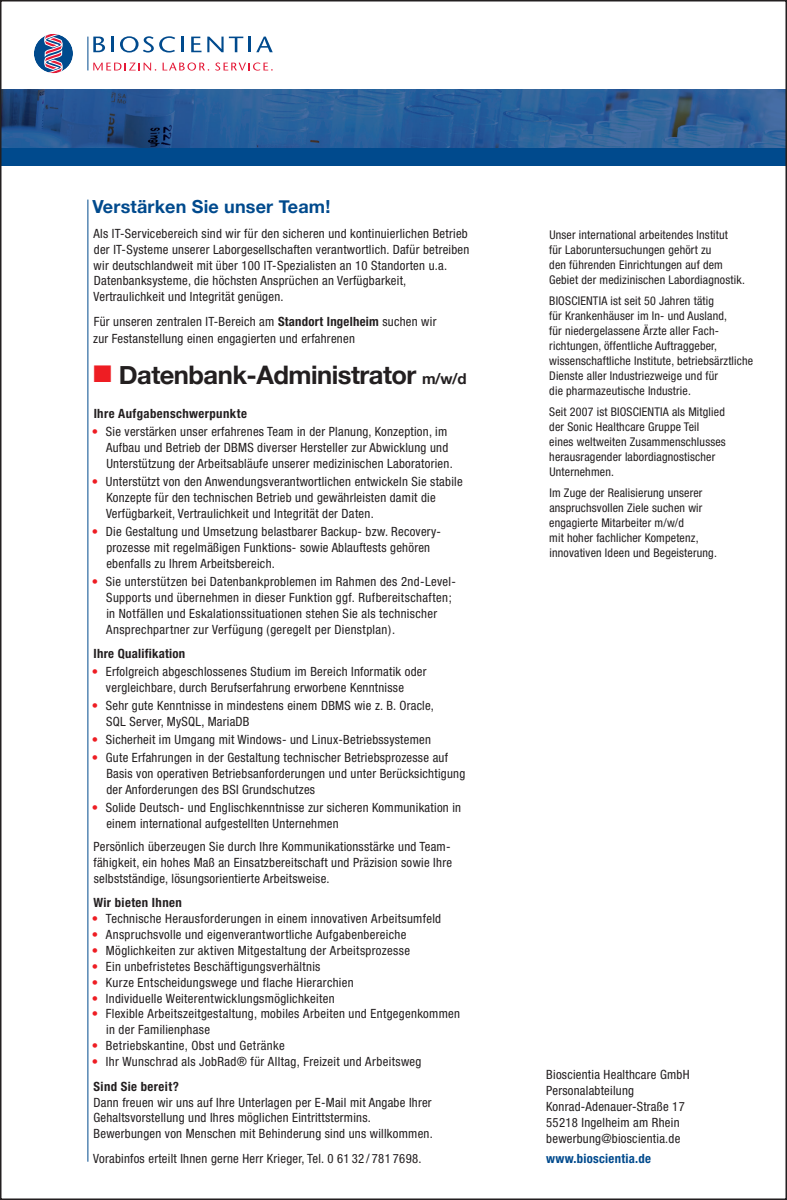
<style>
.page{position:relative;width:787px;height:1200px;background:#fff}
.page>*{position:absolute;margin:0;border:0;box-sizing:border-box;transform-origin:0 0}
.t1{font:700 25.5px "Helvetica Neue";letter-spacing:-.02em;color:#231f20}
.t2{font:700 18px "Helvetica Neue";letter-spacing:.01em;color:#004a8d}
.t3{font:condensed 12.75px/15.9px "Helvetica Neue";letter-spacing:.02em;color:#231f20}
.t4{font:700 condensed 12.75px "Helvetica Neue";letter-spacing:.03em;color:#231f20}
.t5{font:700 condensed 12.75px "Helvetica Neue";letter-spacing:.02em;color:#004a8d}
.t6{font:condensed 12px/15px "Helvetica Neue";letter-spacing:.015em;color:#231f20}
.s1{font-weight:700}
.s2{font-size:15px}
.s3{color:#ee1d23}
</style>
<div class="page">
<img style="left:3px;top:89px;width:781px;height:77px">
<div style="left:1px;top:148px;width:785px;height:17px;background:#004a8d"></div>
<svg style="left:93px;top:37px;width:12px;height:15px"></svg>
<hr style="left:111px;top:37px;width:3px;height:15px;background:#004a8d">
<svg style="left:120px;top:36px;width:55px;height:16px"></svg>
<hr style="left:181px;top:37px;width:3px;height:15px;background:#004a8d">
<svg style="left:191px;top:37px;width:10px;height:15px"></svg>
<svg style="left:207px;top:37px;width:16px;height:15px"></svg>
<svg style="left:229px;top:37px;width:14px;height:15px"></svg>
<svg style="left:249px;top:37px;width:24px;height:15px"></svg>
<svg style="left:93px;top:63px;width:63px;height:8px"></svg>
<svg style="left:163px;top:62px;width:46px;height:9px"></svg>
<svg style="left:215px;top:62px;width:58px;height:9px"></svg>
<svg style="left:34px;top:34px;width:39px;height:39px"></svg>
<hr style="left:88px;top:37px;width:1px;height:33px;background:#004a8d">
<hr style="left:88px;top:199px;width:1px;height:962px;background:#004a8d">
<h2 class="t2" style="left:92px;top:193px;width:239px">Verstärken Sie unser Team!</h2>
<p class="t3" style="left:93px;top:225px;width:377px">Als IT-Servicebereich sind wir für den sicheren und kontinuierlichen Betrieb der IT-Systeme unserer Laborgesellschaften verantwortlich. Dafür betreiben wir deutschlandweit mit über 100 IT-Spezialisten an 10 Standorten u.a.<br>Datenbanksysteme, die höchsten Ansprüchen an Verfügbarkeit, Vertraulichkeit und Integrität genügen.</p>
<p class="t3" style="left:93px;top:313px;width:345px;line-height:16.5px">Für unseren zentralen IT-Bereich am <span class="s1">Standort Ingelheim</span> suchen wir zur Festanstellung einen engagierten und erfahrenen</p>
<h1 class="t1" style="left:119px;top:354px;width:349px">Datenbank-Administrator <span class="s2">m/w/d</span></h1>
<p class="t4" style="left:94px;top:406px;width:155px">Ihre Aufgabenschwerpunkte</p>
<p class="t3" style="left:106px;top:423px;width:348px;text-indent:-14px"><span class="s3">•</span> Sie verstärken unser erfahrenes Team in der Planung, Konzeption, im<br>Aufbau und Betrieb der DBMS diverser Hersteller zur Abwicklung und<br>Unterstützung der Arbeitsabläufe unserer medizinischen Laboratorien.</p>
<p class="t3" style="left:106px;top:473px;width:358px;text-indent:-14px"><span class="s3">•</span> Unterstützt von den Anwendungsverantwortlichen entwickeln Sie stabile<br>Konzepte für den technischen Betrieb und gewährleisten damit die<br>Verfügbarkeit, Vertraulichkeit und Integrität der Daten.</p>
<p class="t3" style="left:106px;top:523px;width:336px;text-indent:-15px"><span class="s3">•</span> Die Gestaltung und Umsetzung belastbarer Backup- bzw. Recovery&shy;prozesse mit regelmäßigen Funktions- sowie Ablauftests gehören ebenfalls zu Ihrem Arbeitsbereich.</p>
<p class="t3" style="left:106px;top:573px;width:351px;text-indent:-14px"><span class="s3">•</span> Sie unterstützen bei Datenbankproblemen im Rahmen des 2nd-Level-Supports und übernehmen in dieser Funktion ggf. Rufbereitschaften; in Notfällen und Eskalationssituationen stehen Sie als technischer Ansprechpartner zur Verfügung (geregelt per Dienstplan).</p>
<p class="t4" style="left:94px;top:645px;width:93px">Ihre Qualifikation</p>
<p class="t3" style="left:106px;top:663px;width:322px;text-indent:-14px"><span class="s3">•</span> Erfolgreich abgeschlossenes Studium im Bereich Informatik oder vergleichbare, durch Berufserfahrung erworbene Kenntnisse</p>
<p class="t3" style="left:106px;top:697px;width:329px;text-indent:-14px"><span class="s3">•</span> Sehr gute Kenntnisse in mindestens einem DBMS wie z. B. Oracle,<br>SQL Server, MySQL, MariaDB</p>
<p class="t3" style="left:92px;top:731px;width:341px"><span class="s3">•</span> Sicherheit im Umgang mit Windows- und Linux-Betriebssystemen</p>
<p class="t3" style="left:106px;top:749px;width:360px;text-indent:-15px"><span class="s3">•</span> Gute Erfahrungen in der Gestaltung technischer Betriebsprozesse auf<br>Basis von operativen Betriebsanforderungen und unter Berücksichtigung der Anforderungen des BSI Grundschutzes</p>
<p class="t3" style="left:106px;top:799px;width:356px;text-indent:-15px"><span class="s3">•</span> Solide Deutsch- und Englischkenntnisse zur sicheren Kommunikation in einem international aufgestellten Unternehmen</p>
<p class="t3" style="left:93px;top:838px;width:360px;text-align:justify">Persönlich überzeugen Sie durch Ihre Kommunikationsstärke und Team&shy;fähigkeit, ein hohes Maß an Einsatzbereitschaft und Präzision sowie Ihre selbstständige, lösungsorientierte Arbeitsweise.</p>
<p class="t4" style="left:93px;top:894px;width:90px">Wir bieten Ihnen</p>
<p class="t3" style="left:92px;top:910px;width:351px"><span class="s3">•</span> Technische Herausforderungen in einem innovativen Arbeitsumfeld</p>
<p class="t3" style="left:92px;top:926px;width:316px"><span class="s3">•</span> Anspruchsvolle und eigenverantwortliche Aufgabenbereiche</p>
<p class="t3" style="left:92px;top:942px;width:320px"><span class="s3">•</span> Möglichkeiten zur aktiven Mitgestaltung der Arbeitsprozesse</p>
<p class="t3" style="left:92px;top:957px;width:230px"><span class="s3">•</span> Ein unbefristetes Beschäftigungsverhältnis</p>
<p class="t3" style="left:92px;top:973px;width:263px"><span class="s3">•</span> Kurze Entscheidungswege und flache Hierarchien</p>
<p class="t3" style="left:92px;top:989px;width:244px"><span class="s3">•</span> Individuelle Weiterentwicklungsmöglichkeiten</p>
<p class="t3" style="left:106px;top:1005px;width:355px;text-indent:-15px"><span class="s3">•</span> Flexible Arbeitszeitgestaltung, mobiles Arbeiten und Entgegenkommen in der Familienphase</p>
<p class="t3" style="left:92px;top:1037px;width:194px"><span class="s3">•</span> Betriebskantine, Obst und Getränke</p>
<p class="t3" style="left:92px;top:1049px;width:331px;line-height:24.5px"><span class="s3">•</span> Ihr Wunschrad als JobRad® für Alltag, Freizeit und Arbeitsweg<br><span class="s1">Sind Sie bereit?</span></p>
<p class="t3" style="left:93px;top:1093px;width:341px">Dann freuen wir uns auf Ihre Unterlagen per E-Mail mit Angabe Ihrer<br>Gehaltsvorstellung und Ihres möglichen Eintrittstermins.<br>Bewerbungen von Menschen mit Behinderung sind uns willkommen.</p>
<p class="t3" style="left:93px;top:1149px;width:330px">Vorabinfos erteilt Ihnen gerne Herr Krieger, Tel. 0 61 32 / 781 7698.</p>
<p class="t6" style="left:549px;top:227px;width:197px">Unser international arbeitendes Institut<br>für Laboruntersuchungen gehört zu<br>den führenden Einrichtungen auf dem Gebiet der medizinischen Labordiagnostik.</p>
<p class="t6" style="left:549px;top:293px;width:206px">BIOSCIENTIA ist seit 50 Jahren tätig<br>für Krankenhäuser im In- und Ausland,<br>für niedergelassene Ärzte aller Fach&shy;richtungen, öffentliche Auftraggeber, wissenschaftliche Institute, betriebsärztliche Dienste aller Industriezweige und für<br>die pharmazeutische Industrie.</p>
<p class="t6" style="left:549px;top:404px;width:178px">Seit 2007 ist BIOSCIENTIA als Mitglied der Sonic Healthcare Gruppe Teil eines weltweiten Zusammenschlusses herausragender labordiagnostischer<br>Unternehmen.</p>
<p class="t6" style="left:549px;top:485px;width:169px">Im Zuge der Realisierung unserer anspruchsvollen Ziele suchen wir engagierte Mitarbeiter m/w/d<br>mit hoher fachlicher Kompetenz, innovativen Ideen und Begeisterung.</p>
<p class="t3" style="left:546px;top:1066px;width:145px">Bioscientia Healthcare GmbH<br>Personalabteilung<br>Konrad-Adenauer-Straße 17<br>55218 Ingelheim am Rhein bewerbung@bioscientia.de</p>
<p class="t5" style="left:546px;top:1150px;width:106px">www.bioscientia.de</p>
</div>
